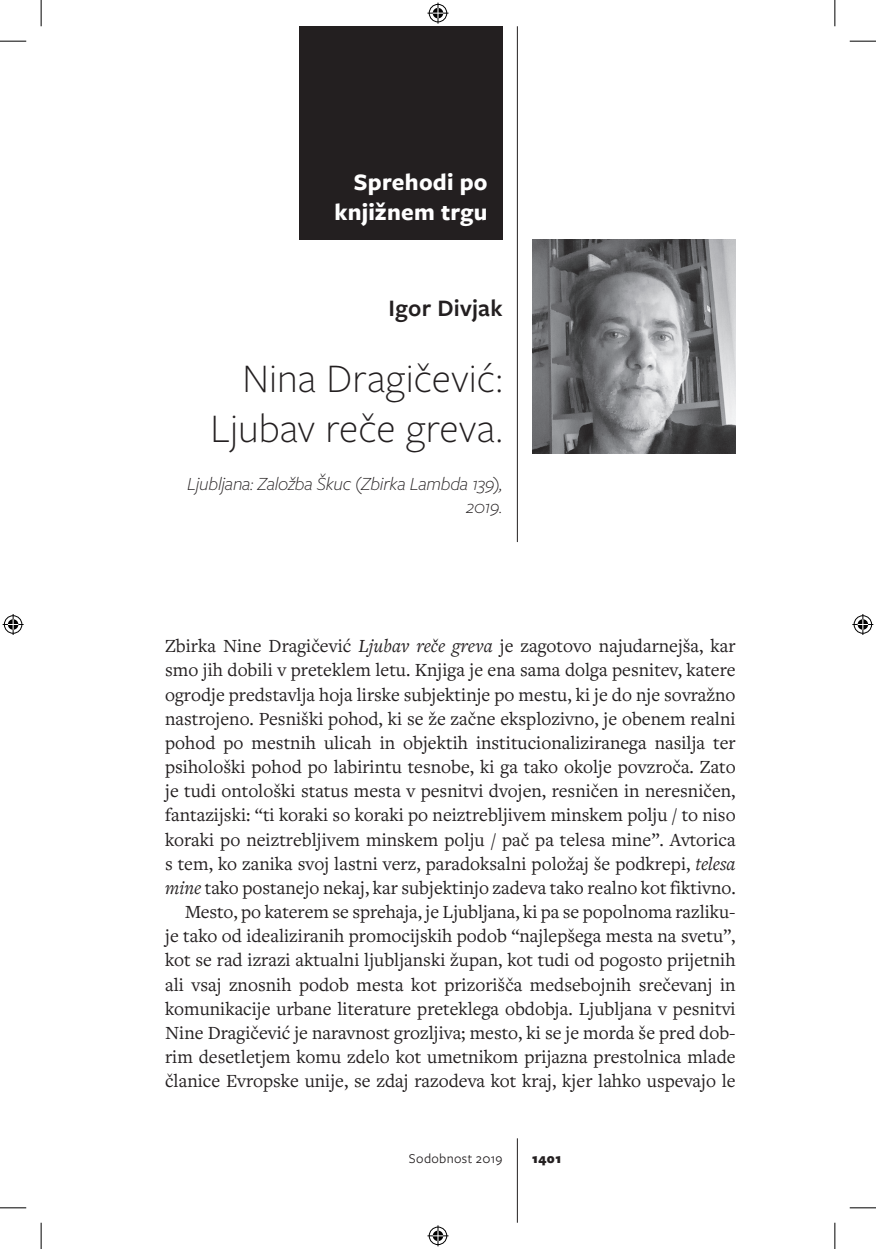
<style>
.page{position:relative;width:876px;height:1249px;background:#fff}
.page>*{position:absolute;margin:0;border:0;box-sizing:border-box;transform-origin:0 0}
.t1{font:300 42px/50.4px "Freight Sans Pro";letter-spacing:.005em;color:#231f20;text-align:right}
.t2{font:700 24.5px/29.4px "Freight Sans Pro";letter-spacing:.01em;color:#fff;text-align:right}
.t3{font:600 24.5px "Freight Sans Pro";letter-spacing:.01em;color:#231f20}
.t4{font:19.25px/24.2px "Freight Text Pro";color:#231f20;text-align:right}
.t5{font:italic 300 19.25px/23.1px "Freight Sans Pro";letter-spacing:-.01em;color:#231f20;text-align:right}
.t6{font:14px "Freight Sans Pro";letter-spacing:.025em;color:#231f20}
.t7{font:900 14px "Freight Sans Pro";color:#231f20}
.s1{font-style:italic}
</style>
<div class="page">
<img style="left:532px;top:240px;width:204px;height:213px">
<hr style="left:517px;top:1137px;width:1px;height:85px;background:#231f20">
<hr style="left:517px;top:26px;width:1px;height:516px;background:#231f20">
<div style="left:299px;top:26px;width:203px;height:214px;background:#231f20"></div>
<svg style="left:0;top:41px;width:26px;height:1px"></svg>
<svg style="left:850px;top:41px;width:26px;height:1px"></svg>
<svg style="left:0;top:1207px;width:26px;height:1px"></svg>
<svg style="left:850px;top:1207px;width:26px;height:1px"></svg>
<svg style="left:41px;top:0;width:1px;height:26px"></svg>
<svg style="left:41px;top:1222px;width:1px;height:26px"></svg>
<svg style="left:835px;top:0;width:1px;height:26px"></svg>
<svg style="left:835px;top:1222px;width:1px;height:26px"></svg>
<svg style="left:427px;top:3px;width:21px;height:21px"></svg>
<svg style="left:427px;top:1225px;width:21px;height:20px"></svg>
<svg style="left:3px;top:614px;width:21px;height:21px"></svg>
<svg style="left:852px;top:614px;width:21px;height:21px"></svg>
<p class="t2" style="left:334px;top:167px;width:155px">Sprehodi po knjižnem trgu</p>
<p class="t3" style="left:389px;top:292px;width:115px">Igor Divjak</p>
<h1 class="t1" style="left:211px;top:351px;width:293px">Nina Dragičević:<br>Ljubav reče greva.</h1>
<p class="t5" style="left:187px;top:471px;width:317px">Ljubljana: Založba Škuc (Zbirka Lambda 139),<br>2019.</p>
<p class="t4" style="left:165px;top:633px;width:572px">Zbirka Nine Dragičević <span class="s1">Ljubav reče greva</span> je zagotovo najudarnejša, kar smo jih dobili v preteklem letu. Knjiga je ena sama dolga pesnitev, katere ogrodje predstavlja hoja lirske subjektinje po mestu, ki je do nje sovražno nastrojeno. Pesniški pohod, ki se že začne eksplozivno, je obenem realni pohod po mestnih ulicah in objektih institucionaliziranega nasilja ter psihološki pohod po labirintu tesnobe, ki ga tako okolje povzroča. Zato je tudi ontološki status mesta v pesnitvi dvojen, resničen in neresničen, fantazijski: “ti koraki so koraki po neiztrebljivem minskem polju / to niso koraki po neiztrebljivem minskem polju / pač pa telesa mine”. Avtorica s tem, ko zanika svoj lastni verz, paradoksalni položaj še podkrepi, <span class="s1">telesa mine</span> tako postanejo nekaj, kar subjektinjo zadeva tako realno kot fiktivno.<br>Mesto, po katerem se sprehaja, je Ljubljana, ki pa se popolnoma razliku-<br>je tako od idealiziranih promocijskih podob “najlepšega mesta na svetu”, kot se rad izrazi aktualni ljubljanski župan, kot tudi od pogosto prijetnih ali vsaj znosnih podob mesta kot prizorišča medsebojnih srečevanj in komunikacije urbane literature preteklega obdobja. Ljubljana v pesnitvi Nine Dragičević je naravnost grozljiva; mesto, ki se je morda še pred dob&shy;rim desetletjem komu zdelo kot umetnikom prijazna prestolnica mlade članice Evropske unije, se zdaj razodeva kot kraj, kjer lahko uspevajo le</p>
<p class="t6" style="left:409px;top:1148px;width:95px">Sodobnost 2019</p>
<p class="t7" style="left:532px;top:1147px;width:30px">1401</p>
</div>
